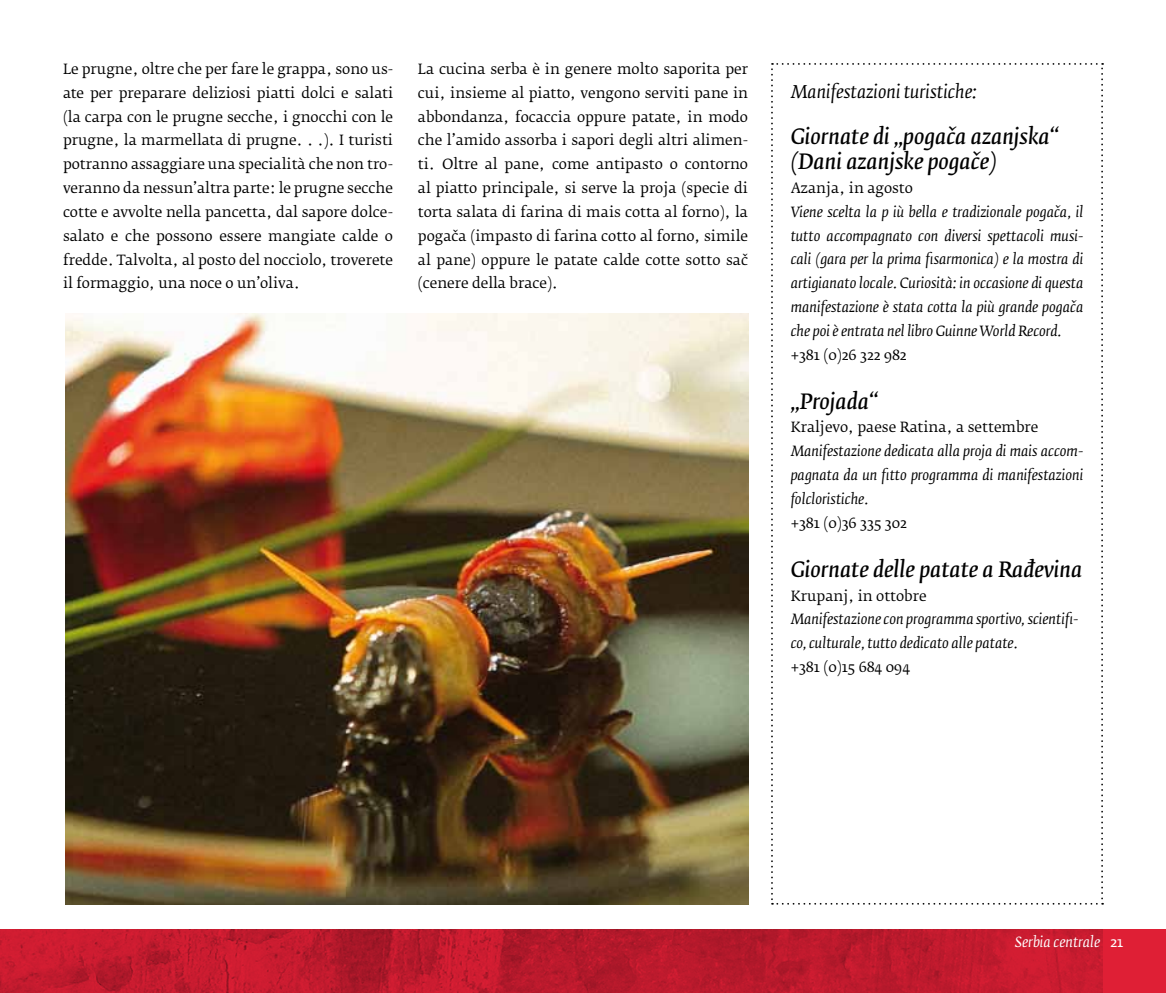
<style>
.page{position:relative;width:1166px;height:993px;background:#fff}
.page>*{position:absolute;margin:0;border:0;box-sizing:border-box;transform-origin:0 0}
.t1{font:italic 21px/25.2px "Fedra Serif B Pro";color:#000}
.t2{font:italic 17.5px "Fedra Serif B Pro";color:#000}
.t3{font:14px/23.8px "Fedra Serif B Pro";color:#000;text-align:justify}
.t4{font:italic 14px/23.8px "Fedra Serif B Pro";color:#000;text-align:justify}
.t5{font:italic 14px "Fedra Serif B Pro";color:#fff}
.s1{font-family:"Fedra Serif A Pro";font-style:normal}
</style>
<div class="page">
<div style="left:0;top:929px;width:1166px;height:63px;background:#df1f35"></div>
<img style="left:0;top:929px;width:1103px;height:63px">
<svg style="left:771px;top:63px;width:332px;height:841px"></svg>
<img style="left:66px;top:313px;width:682px;height:591px">
<p class="t3" style="left:63px;top:57px;width:332px">Le prugne, oltre che per fare le grappa, sono us&shy;ate per preparare deliziosi piatti dolci e salati (la carpa con le prugne secche, i gnocchi con le prugne, la marmellata di prugne. . .). I turisti potranno assaggiare una specialità che non tro&shy;veranno da nessun’altra parte: le prugne secche cotte e avvolte nella pancetta, dal sapore dolce&shy;salato e che possono essere mangiate calde o fredde. Talvolta, al posto del nocciolo, troverete il formaggio, una noce o un’oliva.</p>
<p class="t3" style="left:418px;top:57px;width:332px">La cucina serba è in genere molto saporita per cui, insieme al piatto, vengono serviti pane in abbondanza, focaccia oppure patate, in modo che l’amido assorba i sapori degli altri alimen&shy;ti. Oltre al pane, come antipasto o contorno al piatto principale, si serve la proja (specie di torta salata di farina di mais cotta al forno), la pogača (impasto di farina cotto al forno, simile al pane) oppure le patate calde cotte sotto sač (cenere della brace).</p>
<p class="t2" style="left:791px;top:80px;width:188px">Manifestazioni turistiche:</p>
<h1 class="t1" style="left:791px;top:124px;width:270px">Giornate di „pogača azanjska“ (Dani azanjske pogače)</h1>
<p class="t3" style="left:791px;top:176px;width:124px">Azanja, in agosto</p>
<p class="t4" style="left:791px;top:200px;width:294px">Viene scelta la p iù bella e tradizionale pogača, il tutto accompagnato con diversi spettacoli musi&shy;cali (gara per la prima fisarmonica) e la mostra di artigianato locale. Curiosità: in occasione di questa manifestazione è stata cotta la più grande pogača che poi è entrata nel libro Guinne World Record.</p>
<p class="t3" style="left:791px;top:343px;width:118px">+381 (0)26 322 982</p>
<h1 class="t1" style="left:791px;top:388px;width:89px">„Projada“</h1>
<p class="t3" style="left:791px;top:415px;width:249px">Kraljevo, paese Ratina, a settembre</p>
<p class="t4" style="left:791px;top:439px;width:294px">Manifestazione dedicata alla proja di mais accom&shy;pagnata da un fitto programma di manifestazioni folcloristiche.</p>
<p class="t3" style="left:791px;top:511px;width:118px">+381 (0)36 335 302</p>
<h1 class="t1" style="left:791px;top:556px;width:293px">Giornate delle patate a Rađevina</h1>
<p class="t3" style="left:791px;top:583px;width:137px">Krupanj, in ottobre</p>
<p class="t4" style="left:791px;top:607px;width:289px">Manifestazione con programma sportivo, scientifi&shy;co, culturale, tutto dedicato alle patate.</p>
<p class="t3" style="left:791px;top:655px;width:121px">+381 (0)15 684 094</p>
<p class="t5" style="left:1015px;top:933px;width:110px">Serbia centrale <span class="s1">21</span></p>
</div>
